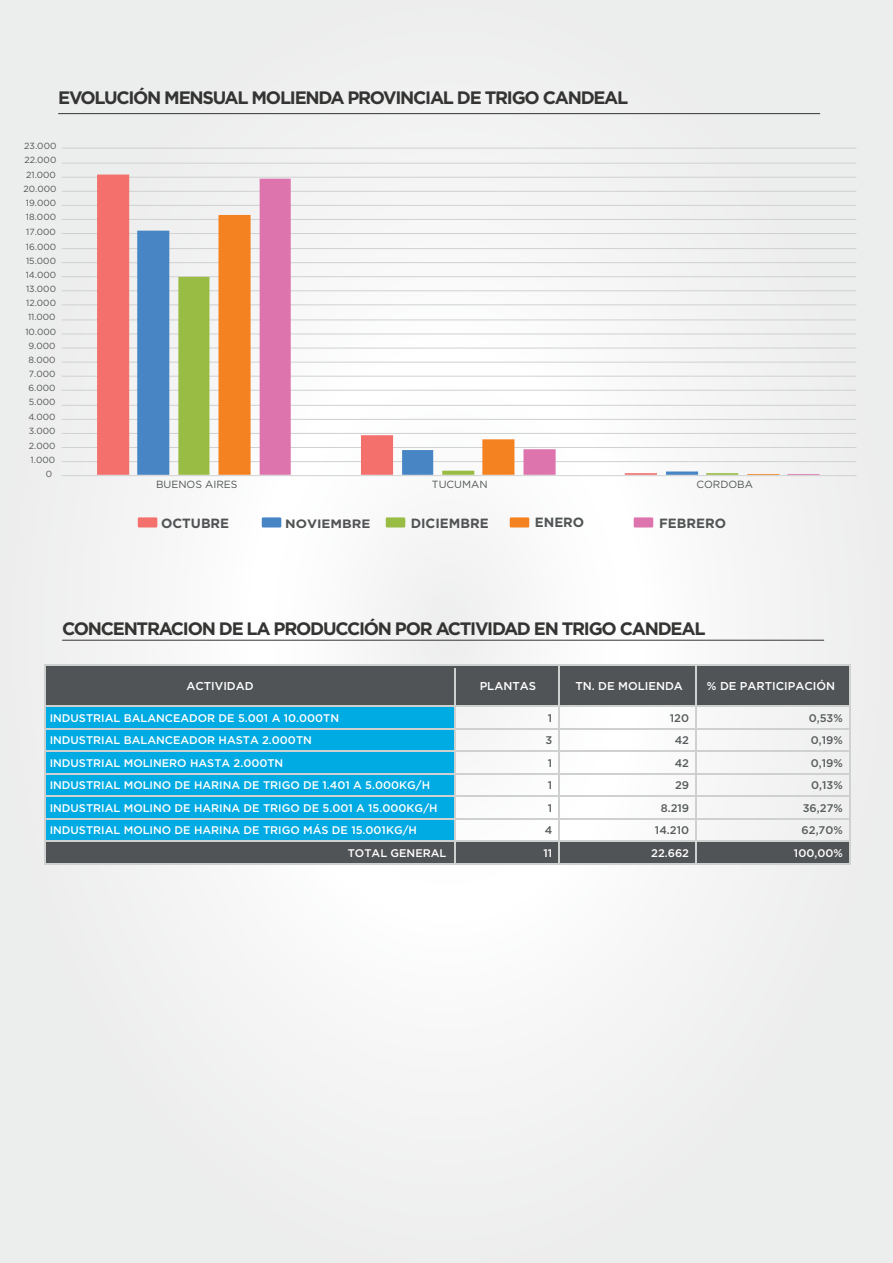
<style>
.page{position:relative;width:893px;height:1263px;background:#fff}
.page>*{position:absolute;margin:0;border:0;box-sizing:border-box;transform-origin:0 0}
.t1{font:700 18px "Gotham";letter-spacing:-.07em;color:#343433}
.t2{font:700 13.35px "Gotham";color:#515455}
.t3{font:700 12.15px "Gotham";color:#515455;scale:1.1 1}
.t4{font:500 11.4px "Gotham";color:#fff}
.t5{font:500 11.1px "Gotham";color:#fff}
.t6{font:500 11.1px/22.5px "Gotham";color:#575b5c;text-align:right}
.t7{font:10.35px "Gotham";color:#515455}
.t8{font:8.85px "Gotham";color:#515455}
</style>
<div class="page">
<div style="left:0;top:0;width:893px;height:1263px;background:linear-gradient(to right,#f1f2f2,#f2f2f3)"></div>
<hr style="left:58px;top:113px;width:762px;height:1px;background:#343433">
<div style="left:138px;top:517px;width:19px;height:10px;background:#f3706c"></div>
<div style="left:262px;top:517px;width:19px;height:10px;background:#4885c5"></div>
<div style="left:386px;top:517px;width:19px;height:10px;background:#99bc45"></div>
<div style="left:510px;top:517px;width:19px;height:10px;background:#f58221"></div>
<div style="left:634px;top:517px;width:19px;height:10px;background:#de74ad"></div>
<hr style="left:62px;top:461px;width:794px;height:1px;background:#d0d1d1">
<hr style="left:62px;top:447px;width:794px;height:1px;background:#d0d1d1">
<hr style="left:62px;top:433px;width:794px;height:1px;background:#d0d1d1">
<hr style="left:62px;top:419px;width:794px;height:1px;background:#d0d1d1">
<hr style="left:62px;top:405px;width:794px;height:1px;background:#d0d1d1">
<hr style="left:62px;top:390px;width:794px;height:1px;background:#d0d1d1">
<hr style="left:62px;top:376px;width:794px;height:1px;background:#d0d1d1">
<hr style="left:62px;top:362px;width:794px;height:1px;background:#d0d1d1">
<hr style="left:62px;top:348px;width:794px;height:1px;background:#d0d1d1">
<hr style="left:62px;top:333px;width:794px;height:1px;background:#d0d1d1">
<hr style="left:62px;top:319px;width:794px;height:1px;background:#d0d1d1">
<hr style="left:62px;top:304px;width:794px;height:1px;background:#d0d1d1">
<hr style="left:62px;top:290px;width:794px;height:1px;background:#d0d1d1">
<hr style="left:62px;top:276px;width:794px;height:1px;background:#d0d1d1">
<hr style="left:62px;top:262px;width:794px;height:1px;background:#d0d1d1">
<hr style="left:62px;top:248px;width:794px;height:1px;background:#d0d1d1">
<hr style="left:62px;top:233px;width:794px;height:1px;background:#d0d1d1">
<hr style="left:62px;top:219px;width:794px;height:1px;background:#d0d1d1">
<hr style="left:62px;top:205px;width:794px;height:1px;background:#d0d1d1">
<hr style="left:62px;top:191px;width:794px;height:1px;background:#d0d1d1">
<hr style="left:62px;top:177px;width:794px;height:1px;background:#d0d1d1">
<hr style="left:62px;top:163px;width:794px;height:1px;background:#d0d1d1">
<hr style="left:62px;top:148px;width:794px;height:1px;background:#d0d1d1">
<hr style="left:62px;top:475px;width:794px;height:1px;background:#d0d1d1">
<svg style="left:97px;top:175px;width:560px;height:300px"></svg>
<svg style="left:137px;top:231px;width:81px;height:244px;fill:#4885c5"></svg>
<svg style="left:178px;top:277px;width:40px;height:198px;fill:#99bc45"></svg>
<svg style="left:218px;top:215px;width:42px;height:260px;fill:#f58221"></svg>
<svg style="left:260px;top:179px;width:559px;height:296px;fill:#f5f5f5"></svg>
<hr style="left:62px;top:640px;width:762px;height:1px;background:#343433">
<div style="left:44px;top:705px;width:411px;height:137px;background:#00aae3"></div>
<div style="left:44px;top:666px;width:805px;height:39px;background:#515457"></div>
<hr style="left:44px;top:665px;width:806px;height:1px;background:#cfd1d0">
<hr style="left:44px;top:705px;width:806px;height:2px;background:#cfd1d0">
<hr style="left:44px;top:728px;width:806px;height:2px;background:#cfd1d0">
<hr style="left:44px;top:750px;width:806px;height:2px;background:#cfd1d0">
<hr style="left:44px;top:773px;width:806px;height:1px;background:#cfd1d0">
<hr style="left:44px;top:795px;width:806px;height:2px;background:#cfd1d0">
<hr style="left:44px;top:818px;width:806px;height:1px;background:#cfd1d0">
<div style="left:44px;top:840px;width:805px;height:23px;background:#515457"></div>
<hr style="left:44px;top:840px;width:806px;height:2px;background:#cfd1d0">
<hr style="left:44px;top:863px;width:806px;height:1px;background:#cfd1d0">
<hr style="left:559px;top:666px;width:1px;height:199px;background:#cfd1d0">
<hr style="left:454px;top:668px;width:2px;height:195px;background:#cfd1d0">
<hr style="left:44px;top:666px;width:2px;height:199px;background:#cfd1d0">
<hr style="left:695px;top:666px;width:2px;height:199px;background:#cfd1d0">
<hr style="left:849px;top:666px;width:1px;height:199px;background:#cfd1d0">
<h1 class="t1" style="left:58px;top:85px;width:572px">EVOLUCIÓN MENSUAL MOLIENDA PROVINCIAL DE TRIGO CANDEAL</h1>
<p class="t8" style="left:24px;top:140px;width:34px">23.000</p>
<p class="t8" style="left:24px;top:154px;width:33px">22.000</p>
<p class="t8" style="left:26px;top:169px;width:31px">21.000</p>
<p class="t8" style="left:24px;top:184px;width:34px">20.000</p>
<p class="t8" style="left:26px;top:198px;width:32px">19.000</p>
<p class="t8" style="left:26px;top:212px;width:32px">18.000</p>
<p class="t8" style="left:26px;top:226px;width:31px">17.000</p>
<p class="t8" style="left:26px;top:241px;width:32px">16.000</p>
<p class="t8" style="left:26px;top:255px;width:31px">15.000</p>
<p class="t8" style="left:26px;top:269px;width:32px">14.000</p>
<p class="t8" style="left:26px;top:283px;width:31px">13.000</p>
<p class="t8" style="left:26px;top:297px;width:31px">12.000</p>
<p class="t8" style="left:28px;top:311px;width:29px">11.000</p>
<p class="t8" style="left:25px;top:326px;width:32px">10.000</p>
<p class="t8" style="left:29px;top:340px;width:29px">9.000</p>
<p class="t8" style="left:29px;top:354px;width:28px">8.000</p>
<p class="t8" style="left:29px;top:368px;width:28px">7.000</p>
<p class="t8" style="left:29px;top:382px;width:29px">6.000</p>
<p class="t8" style="left:29px;top:396px;width:28px">5.000</p>
<p class="t8" style="left:28px;top:412px;width:29px">4.000</p>
<p class="t8" style="left:29px;top:426px;width:28px">3.000</p>
<p class="t8" style="left:29px;top:440px;width:28px">2.000</p>
<p class="t8" style="left:31px;top:454px;width:26px">1.000</p>
<p class="t8" style="left:46px;top:468px;width:8px">0</p>
<p class="t7" style="left:156px;top:478px;width:83px">BUENOS AIRES</p>
<p class="t7" style="left:432px;top:478px;width:57px">TUCUMAN</p>
<p class="t7" style="left:696px;top:478px;width:58px">CORDOBA</p>
<p class="t2" style="left:161px;top:514px;width:70px">OCTUBRE</p>
<p class="t3" style="left:285px;top:515px;width:79px">NOVIEMBRE</p>
<p class="t2" style="left:411px;top:514px;width:80px">DICIEMBRE</p>
<p class="t2" style="left:535px;top:514px;width:51px">ENERO</p>
<p class="t2" style="left:659px;top:514px;width:69px">FEBRERO</p>
<h1 class="t1" style="left:62px;top:616px;width:645px">CONCENTRACION DE LA PRODUCCIÓN POR ACTIVIDAD EN TRIGO CANDEAL</h1>
<p class="t4" style="left:186px;top:679px;width:69px">ACTIVIDAD</p>
<p class="t4" style="left:480px;top:679px;width:58px">PLANTAS</p>
<p class="t4" style="left:575px;top:679px;width:109px">TN. DE MOLIENDA</p>
<p class="t4" style="left:707px;top:679px;width:130px">% DE PARTICIPACIÓN</p>
<p class="t5" style="left:50px;top:710px;width:291px">INDUSTRIAL BALANCEADOR DE 5.001 A 10.000TN</p>
<p class="t5" style="left:50px;top:733px;width:264px">INDUSTRIAL BALANCEADOR HASTA 2.000TN</p>
<p class="t5" style="left:50px;top:756px;width:235px">INDUSTRIAL MOLINERO HASTA 2.000TN</p>
<p class="t5" style="left:50px;top:778px;width:382px">INDUSTRIAL MOLINO DE HARINA DE TRIGO DE 1.401 A 5.000KG/H</p>
<p class="t5" style="left:50px;top:801px;width:389px">INDUSTRIAL MOLINO DE HARINA DE TRIGO DE 5.001 A 15.000KG/H</p>
<p class="t5" style="left:50px;top:823px;width:369px">INDUSTRIAL MOLINO DE HARINA DE TRIGO MÁS DE 15.001KG/H</p>
<p class="t5" style="left:348px;top:846px;width:100px">TOTAL GENERAL</p>
<p class="t6" style="left:655px;top:706px;width:36px">120<br>42<br>42<br>29<br>8.219<br>14.210</p>
<p class="t5" style="left:651px;top:846px;width:39px">22.662</p>
<p class="t6" style="left:802px;top:706px;width:43px">0,53%<br>0,19%<br>0,19%<br>0,13%<br>36,27%<br>62,70%</p>
<p class="t5" style="left:794px;top:846px;width:50px">100,00%</p>
<p class="t6" style="left:545px;top:706px;width:9px;text-align:justify">1<br>3<br>1<br>1<br>1<br>4</p>
<p class="t5" style="left:543px;top:846px;width:10px">11</p>
</div>
